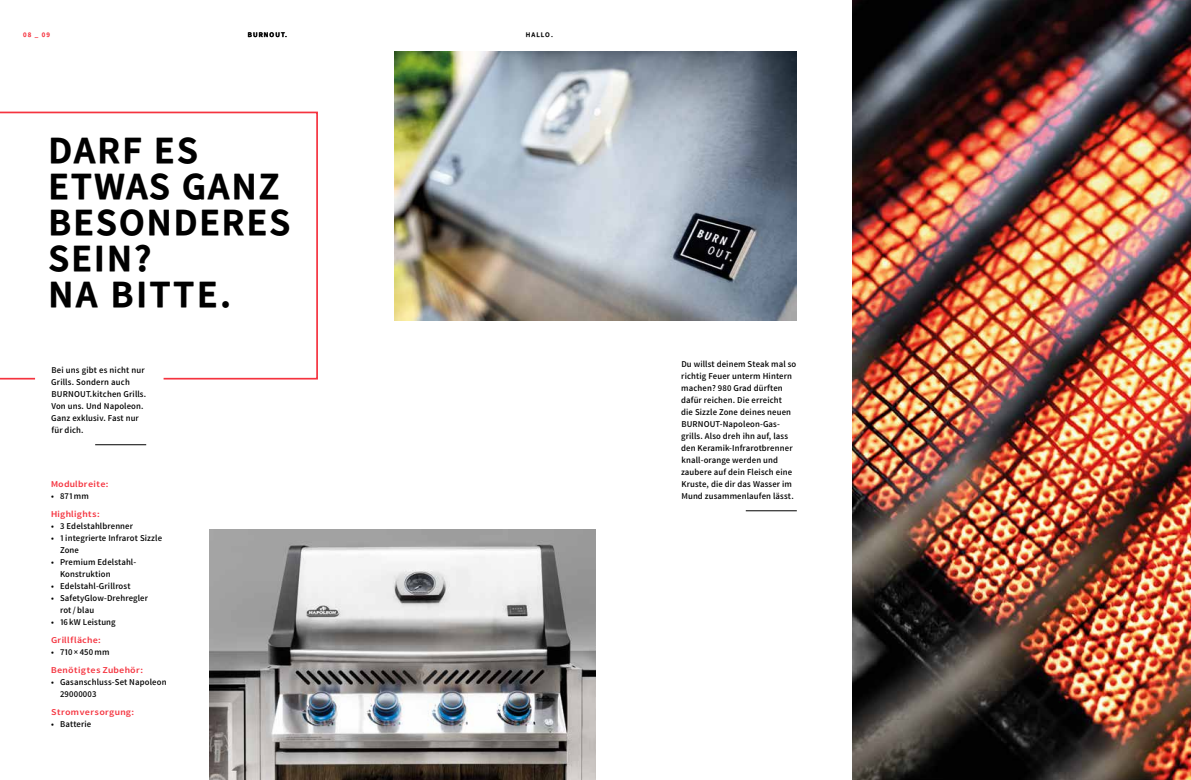
<style>
.page{position:relative;width:1191px;height:780px;background:#fff}
.page>*{position:absolute;margin:0;border:0;box-sizing:border-box;transform-origin:0 0}
.t1{font:38px/36px "Falling Sky Bd";letter-spacing:.06em;color:#000}
.t2{font:300 9px/12px "Falling Sky";letter-spacing:.015em;color:#000}
.t3{font:9px "Falling Sky Ext";letter-spacing:.015em;color:#f5333f}
.t4{font:7px "Falling Sky Bd";letter-spacing:.15em;color:#000}
.t5{font:7px "Falling Sky Bd";color:#f5333f}
</style>
<div class="page">
<img style="left:210px;top:530px;width:385px;height:250px">
<hr style="left:95px;top:444px;width:51px;height:1px;background:#000">
<svg style="left:0;top:111px;width:318px;height:269px"></svg>
<img style="left:852px;top:0;width:339px;height:780px">
<hr style="left:746px;top:510px;width:51px;height:1px;background:#000">
<img style="left:394px;top:52px;width:403px;height:268px">
<svg style="left:0;top:325px;width:37px;height:55px"></svg>
<p class="t5" style="left:23px;top:30px;width:29px">08 _ 09</p>
<p class="t4" style="left:526px;top:30px;width:29px">HALLO.</p>
<p class="t4" style="left:248px;top:30px;width:41px">BURNOUT.</p>
<h1 class="t1" style="left:48px;top:133px;width:243px">DARF ES<br>ETWAS GANZ<br>BESONDERES<br>SEIN?<br>NA BITTE.</h1>
<p class="t2" style="left:51px;top:364px;width:96px">Bei uns gibt es nicht nur<br>Grills. Sondern auch<br>BURNOUT.kitchen Grills.<br>Von uns. Und Napoleon.<br>Ganz exklusiv. Fast nur für dich.</p>
<p class="t3" style="left:51px;top:478px;width:59px">Modulbreite:</p>
<p class="t2" style="left:51px;top:490px;width:39px">• 871 mm</p>
<p class="t3" style="left:51px;top:508px;width:50px">Highlights:</p>
<p class="t2" style="left:51px;top:520px;width:84px">• 3 Edelstahlbrenner</p>
<p class="t2" style="left:60px;top:532px;width:103px;text-indent:-9px">• 1 integrierte Infrarot Sizzle<br>Zone</p>
<p class="t2" style="left:60px;top:556px;width:78px;text-indent:-9px">• Premium Edelstahl-<br>Konstruktion</p>
<p class="t2" style="left:51px;top:580px;width:81px">• Edelstahl-Grillrost</p>
<p class="t2" style="left:60px;top:592px;width:90px;text-indent:-9px">• SafetyGlow-Drehregler rot/ blau</p>
<p class="t2" style="left:51px;top:616px;width:66px">• 16 kW Leistung</p>
<p class="t3" style="left:51px;top:634px;width:51px">Grillfläche:</p>
<p class="t2" style="left:51px;top:646px;width:60px">• 710 × 450 mm</p>
<p class="t3" style="left:51px;top:664px;width:93px">Benötigtes Zubehör:</p>
<p class="t2" style="left:60px;top:676px;width:108px;text-indent:-9px">• Gasanschluss-Set Napoleon<br>29000003</p>
<p class="t3" style="left:51px;top:706px;width:85px">Stromversorgung:</p>
<p class="t2" style="left:51px;top:718px;width:42px">• Batterie</p>
<p class="t2" style="left:681px;top:358px;width:117px">Du willst deinem Steak mal so richtig Feuer unterm Hintern machen? 980 Grad dürften dafür reichen. Die erreicht<br>die Sizzle Zone deines neuen<br>BURNOUT-Napoleon-Gas&shy;grills. Also dreh ihn auf, lass den Keramik-Infrarotbrenner knall-orange werden und zaubere auf dein Fleisch eine<br>Kruste, die dir das Wasser im<br>Mund zusammenlaufen lässt.</p>
</div>
